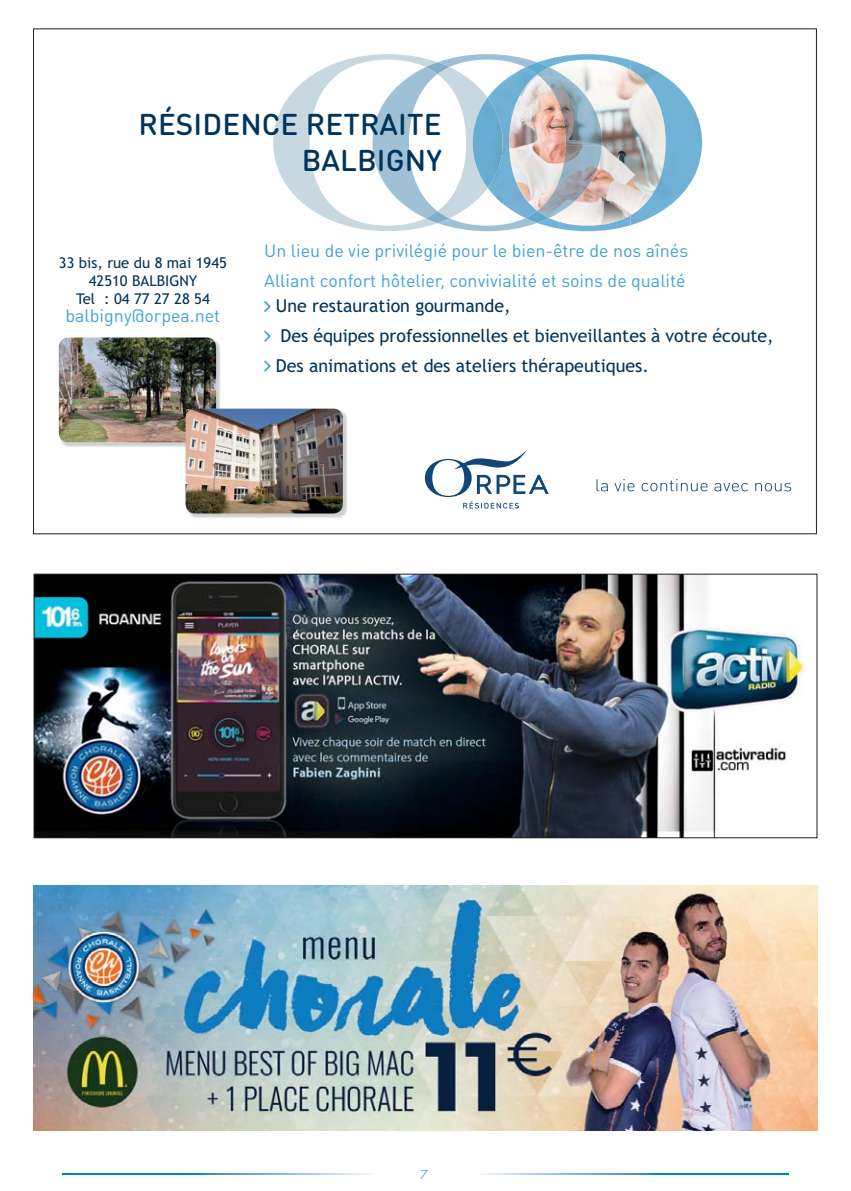
<style>
.page{position:relative;width:851px;height:1191px;background:#fff}
.page>*{position:absolute;margin:0;border:0;box-sizing:border-box;transform-origin:0 0}
.t1{font:500 29.6px/35.6px "DIN Round Pro";letter-spacing:.005em;color:#00345c;text-align:right}
.t2{font:17.8px/29.8px "Trebuchet MS";color:#00345c}
.t3{font:17.8px/29.6px "DIN Round Pro";color:#44a3d0}
.t4{font:14.8px/17.8px "Trebuchet MS";color:#00345c;text-align:center}
.t5{font:300 12px "Futura";color:#007cc4}
</style>
<div class="page">
<img style="left:36px;top:575px;width:769px;height:261px">
<div style="left:34px;top:573px;width:783px;height:265px;border:1px solid #231f20"></div>
<svg style="left:273px;top:54px;width:429px;height:177px"></svg>
<img style="left:472px;top:98px;width:30px;height:90px">
<img style="left:525px;top:62px;width:24px;height:12px">
<img style="left:525px;top:211px;width:24px;height:12px">
<svg style="left:264px;top:301px;width:6px;height:11px"></svg>
<svg style="left:264px;top:331px;width:6px;height:11px"></svg>
<svg style="left:264px;top:360px;width:6px;height:11px"></svg>
<svg style="left:596px;top:479px;width:11px;height:12px"></svg>
<svg style="left:614px;top:479px;width:20px;height:12px"></svg>
<svg style="left:641px;top:479px;width:66px;height:12px"></svg>
<svg style="left:714px;top:483px;width:33px;height:8px"></svg>
<svg style="left:755px;top:483px;width:36px;height:8px"></svg>
<svg style="left:425px;top:450px;width:123px;height:58px"></svg>
<img style="left:61px;top:341px;width:159px;height:106px">
<img style="left:59px;top:337px;width:157px;height:105px">
<img style="left:187px;top:410px;width:160px;height:108px">
<img style="left:185px;top:408px;width:158px;height:105px;border-radius:9px">
<img style="left:34px;top:885px;width:782px;height:245px">
<svg style="left:62px;top:1173px;width:308px;height:1px"></svg>
<svg style="left:482px;top:1173px;width:306px;height:1px"></svg>
<h1 class="t1" style="left:138px;top:107px;width:305px">RÉSIDENCE RETRAITE<br>BALBIGNY</h1>
<p class="t4" style="left:59px;top:256px;width:169px">33 bis, rue du 8 mai 1945<br>42510 BALBIGNY<br>Tel : 04 77 27 28 54</p>
<p class="t3" style="left:65px;top:303px;width:156px">balbigny@orpea.net</p>
<p class="t3" style="left:264px;top:238px;width:425px">Un lieu de vie privilégié pour le bien-être de nos aînés<br>Alliant confort hôtelier, convivialité et soins de qualité</p>
<p class="t2" style="left:276px;top:292px;width:499px">Une restauration gourmande,<br>Des équipes professionnelles et bienveillantes à votre écoute,<br>Des animations et des ateliers thérapeutiques.</p>
<p class="t5" style="left:420px;top:1168px;width:9px">7</p>
</div>
